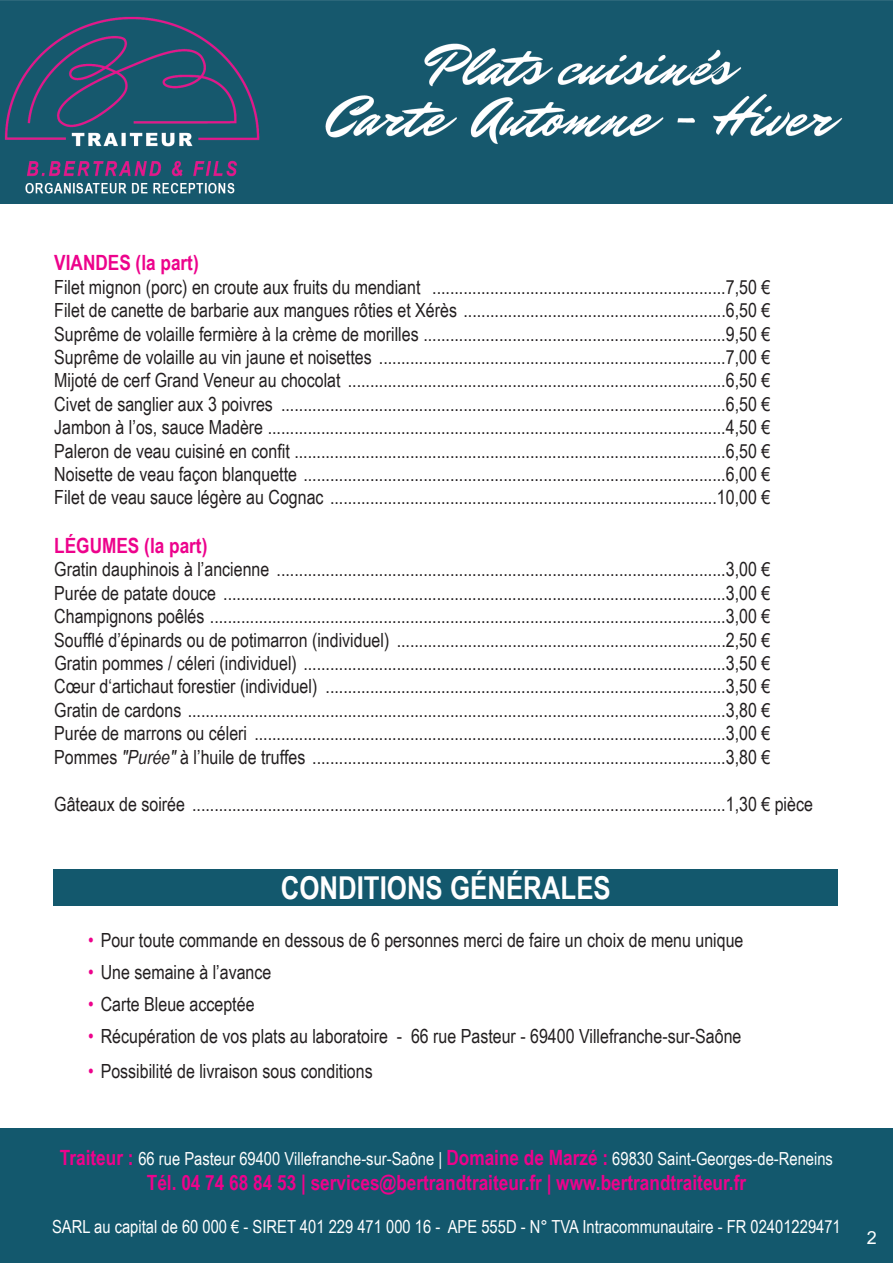
<style>
.page{position:relative;width:893px;height:1263px;background:#fff}
.page>*{position:absolute;margin:0;border:0;box-sizing:border-box;transform-origin:0 0}
.t1{font:700 31.5px "Arial Narrow";color:#fff}
.t2{font:700 21px "Arial Narrow";color:#ed028c}
.t3{font:19.5px/23.4px "Arial Narrow";color:#231f20;text-align:justify}
.t4{font:18px "Arial Narrow";color:#fff}
.t5{font:18px "Arial";color:#fff}
.s1{font-style:italic}
.s2{color:#ed028c}
.s3{font-weight:700;font-size:22.5px;color:#fff}
.s4{font-weight:700;font-size:21px;color:#ed028c}
</style>
<div class="page">
<img style="left:0;top:0;width:893px;height:204px">
<div style="left:0;top:1128px;width:893px;height:135px;background:#13586d"></div>
<div style="left:53px;top:870px;width:785px;height:36px;background:#13586d"></div>
<p class="t2" style="left:54px;top:247px;width:146px">VIANDES (la part)</p>
<p class="t3" style="left:54px;top:275px;width:717px">Filet mignon (porc) en croute aux fruits du mendiant ..................................................................7,50 € Filet de canette de barbarie aux mangues rôties et Xérès ...........................................................6,50 € Suprême de volaille fermière à la crème de morilles ....................................................................9,50 € Suprême de volaille au vin jaune et noisettes ..............................................................................7,00 € Mijoté de cerf Grand Veneur au chocolat .....................................................................................6,50 € Civet de sanglier aux 3 poivres ....................................................................................................6,50 € Jambon à l’os, sauce Madère .......................................................................................................4,50 € Paleron de veau cuisiné en confit .................................................................................................6,50 € Noisette de veau façon blanquette ...............................................................................................6,00 € Filet de veau sauce légère au Cognac .......................................................................................10,00 €</p>
<p class="t2" style="left:54px;top:530px;width:155px">LÉGUMES (la part)</p>
<p class="t3" style="left:54px;top:557px;width:717px">Gratin dauphinois à l’ancienne .....................................................................................................3,00 € Purée de patate douce .................................................................................................................3,00 € Champignons poêlés ....................................................................................................................3,00 € Soufflé d’épinards ou de potimarron (individuel) ..........................................................................2,50 € Gratin pommes / céleri (individuel) ...............................................................................................3,50 € Cœur d‘artichaut forestier (individuel) ..........................................................................................3,50 € Gratin de cardons .........................................................................................................................3,80 € Purée de marrons ou céleri ..........................................................................................................3,00 € Pommes <span class="s1">"Purée"</span> à l’huile de truffes .............................................................................................3,80 €</p>
<p class="t3" style="left:54px;top:791px;width:760px">Gâteaux de soirée ........................................................................................................................1,30 € pièce</p>
<h1 class="t1" style="left:281px;top:864px;width:332px">CONDITIONS GÉNÉRALES</h1>
<p class="t3" style="left:88px;top:927px;width:657px"><span class="s2">•</span> Pour toute commande en dessous de 6 personnes merci de faire un choix de menu unique</p>
<p class="t3" style="left:88px;top:959px;width:185px"><span class="s2">•</span> Une semaine à l’avance</p>
<p class="t3" style="left:88px;top:991px;width:168px"><span class="s2">•</span> Carte Bleue acceptée</p>
<p class="t3" style="left:88px;top:1023px;width:655px"><span class="s2">•</span> Récupération de vos plats au laboratoire - 66 rue Pasteur - 69400 Villefranche-sur-Saône</p>
<p class="t3" style="left:88px;top:1059px;width:291px"><span class="s2">•</span> Possibilité de livraison sous conditions<span class="s3">i</span></p>
<p class="t4" style="left:60px;top:1145px;width:775px"><span class="s4">Traiteur :</span> 66 rue Pasteur 69400 Villefranche-sur-Saône | <span class="s4">Domaine de Marzé :</span> 69830 Saint-Georges-de-Reneins</p>
<p class="t2" style="left:147px;top:1167px;width:601px">Tél. 04 74 68 84 53 | services@bertrandtraiteur.fr | www.bertrandtraiteur.fr</p>
<p class="t4" style="left:52px;top:1214px;width:790px">SARL au capital de 60 000 € - SIRET 401 229 471 000 16 - APE 555D - N° TVA Intracommunautaire - FR 02401229471</p>
<p class="t5" style="left:867px;top:1225px;width:12px">2</p>
</div>
